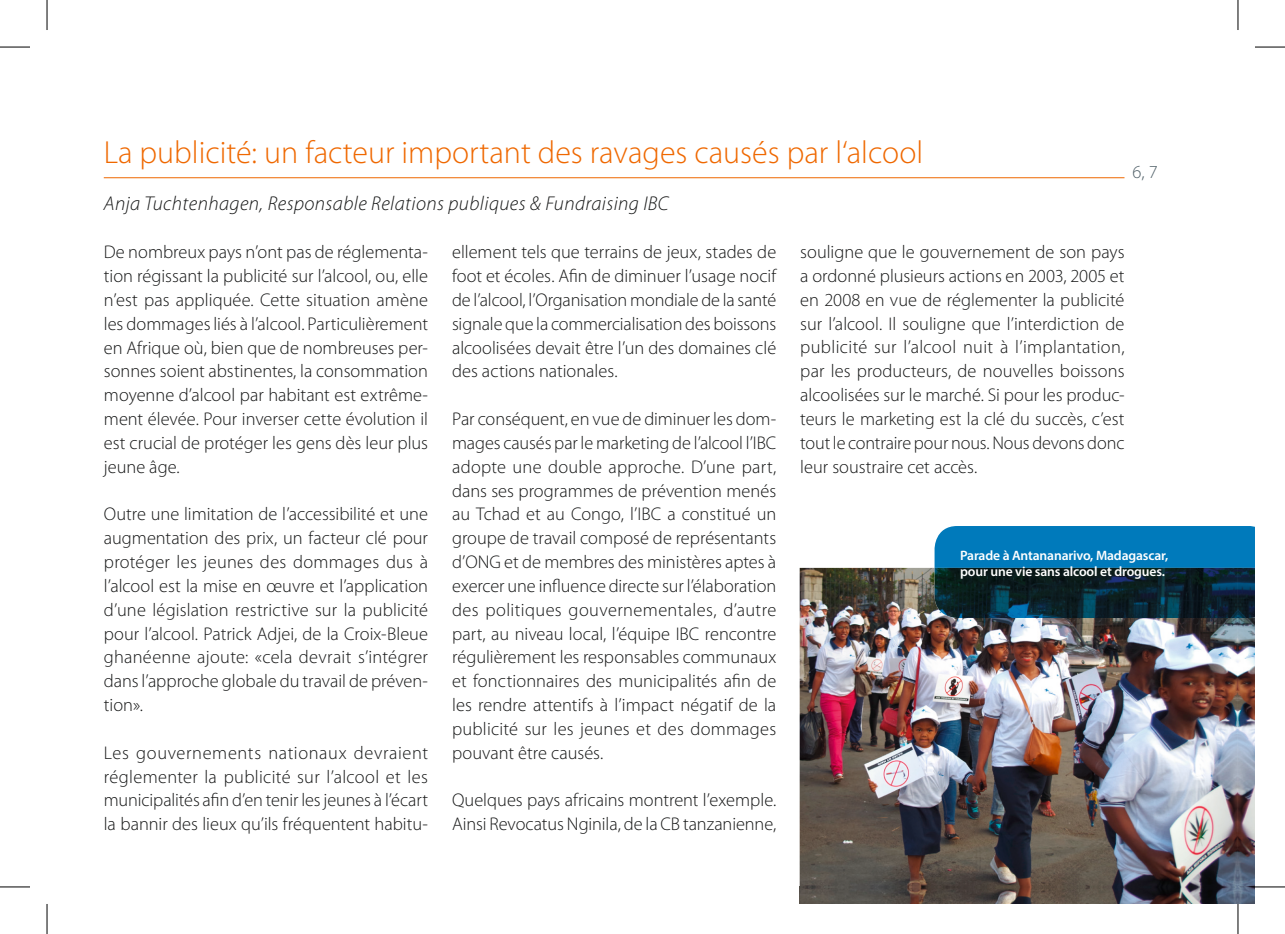
<style>
.page{position:relative;width:1285px;height:934px;background:#fff}
.page>*{position:absolute;margin:0;border:0;box-sizing:border-box;transform-origin:0 0}
.t1{font:300 32px "Myriad Pro";color:#ef6800}
.t2{font:italic 300 20px "Myriad Pro";letter-spacing:.02em;color:#151616}
.t3{font:300 18.4px/23.8px "Myriad Pro";color:#151616;text-align:justify}
.t4{font:300 18.4px "Myriad Pro";color:#4e5e66}
.t5{font:600 13.6px/16px "Myriad Pro";letter-spacing:-.01em;color:#fff}
</style>
<div class="page">
<img style="left:799px;top:567px;width:456px;height:336px">
<hr style="left:104px;top:177px;width:1020px;height:1px;background:#ef6800">
<div style="left:934px;top:526px;width:321px;height:41px;background:#007abb"></div>
<img style="left:934px;top:567px;width:304px;height:50px">
<hr style="left:0;top:47px;width:30px;height:1px;background:#000">
<hr style="left:1255px;top:47px;width:30px;height:1px;background:#000">
<hr style="left:0;top:886px;width:30px;height:1px;background:#000">
<hr style="left:1255px;top:886px;width:30px;height:1px;background:#000">
<hr style="left:47px;top:0;width:1px;height:30px;background:#000">
<hr style="left:47px;top:903px;width:1px;height:30px;background:#000">
<hr style="left:1237px;top:0;width:1px;height:30px;background:#000">
<hr style="left:1237px;top:903px;width:1px;height:30px;background:#000">
<h1 class="t1" style="left:104px;top:133px;width:821px">La publicité: un facteur important des ravages causés par l‘alcool</h1>
<p class="t2" style="left:104px;top:192px;width:566px">Anja Tuchtenhagen, Responsable Relations publiques &amp; Fundraising IBC</p>
<p class="t4" style="left:1132px;top:160px;width:27px">6, 7</p>
<p class="t3" style="left:104px;top:240px;width:326px">De nombreux pays n’ont pas de réglementa&shy;tion régissant la publicité sur l’alcool, ou, elle n’est pas appliquée. Cette situation amène les dommages liés à l’alcool. Particulièrement en Afrique où, bien que de nombreuses per&shy;sonnes soient abstinentes, la consommation moyenne d’alcool par habitant est extrême&shy;ment élevée. Pour inverser cette évolution il est crucial de protéger les gens dès leur plus jeune âge.</p>
<p class="t3" style="left:104px;top:502px;width:326px">Outre une limitation de l’accessibilité et une augmentation des prix, un facteur clé pour protéger les jeunes des dommages dus à l’alcool est la mise en œuvre et l’application d’une législation restrictive sur la publicité pour l’alcool. Patrick Adjei, de la Croix-Bleue ghanéenne ajoute: «cela devrait s’intégrer dans l’approche globale du travail de préven&shy;tion».</p>
<p class="t3" style="left:104px;top:740px;width:326px">Les gouvernements nationaux devraient réglementer la publicité sur l’alcool et les municipalités afin d’en tenir les jeunes à l’écart la bannir des lieux qu’ils fréquentent habitu-</p>
<p class="t3" style="left:452px;top:240px;width:326px">ellement tels que terrains de jeux, stades de foot et écoles. Afin de diminuer l’usage nocif de l’alcool, l’Organisation mondiale de la santé signale que la commercialisation des boissons alcoolisées devait être l’un des domaines clé des actions nationales.</p>
<p class="t3" style="left:452px;top:406px;width:326px">Par conséquent, en vue de diminuer les dom&shy;mages causés par le marketing de l’alcool l’IBC adopte une double approche. D’une part, dans ses programmes de prévention menés au Tchad et au Congo, l’IBC a constitué un groupe de travail composé de représentants d’ONG et de membres des ministères aptes à exercer une influence directe sur l’élaboration des politiques gouvernementales, d’autre part, au niveau local, l’équipe IBC rencontre régulièrement les responsables communaux et fonctionnaires des municipalités afin de les rendre attentifs à l’impact négatif de la publicité sur les jeunes et des dommages pouvant être causés.</p>
<p class="t3" style="left:452px;top:787px;width:326px">Quelques pays africains montrent l’exemple.<br>Ainsi Revocatus Nginila, de la CB tanzanienne,</p>
<p class="t3" style="left:800px;top:240px;width:326px">souligne que le gouvernement de son pays a ordonné plusieurs actions en 2003, 2005 et en 2008 en vue de réglementer la publicité sur l’alcool. Il souligne que l’interdiction de publicité sur l’alcool nuit à l’implantation, par les producteurs, de nouvelles boissons alcoolisées sur le marché. Si pour les produc&shy;teurs le marketing est la clé du succès, c’est tout le contraire pour nous. Nous devons donc leur soustraire cet accès.</p>
<p class="t5" style="left:960px;top:547px;width:210px">Parade à Antananarivo, Madagascar, pour une vie sans alcool et drogues.</p>
</div>
